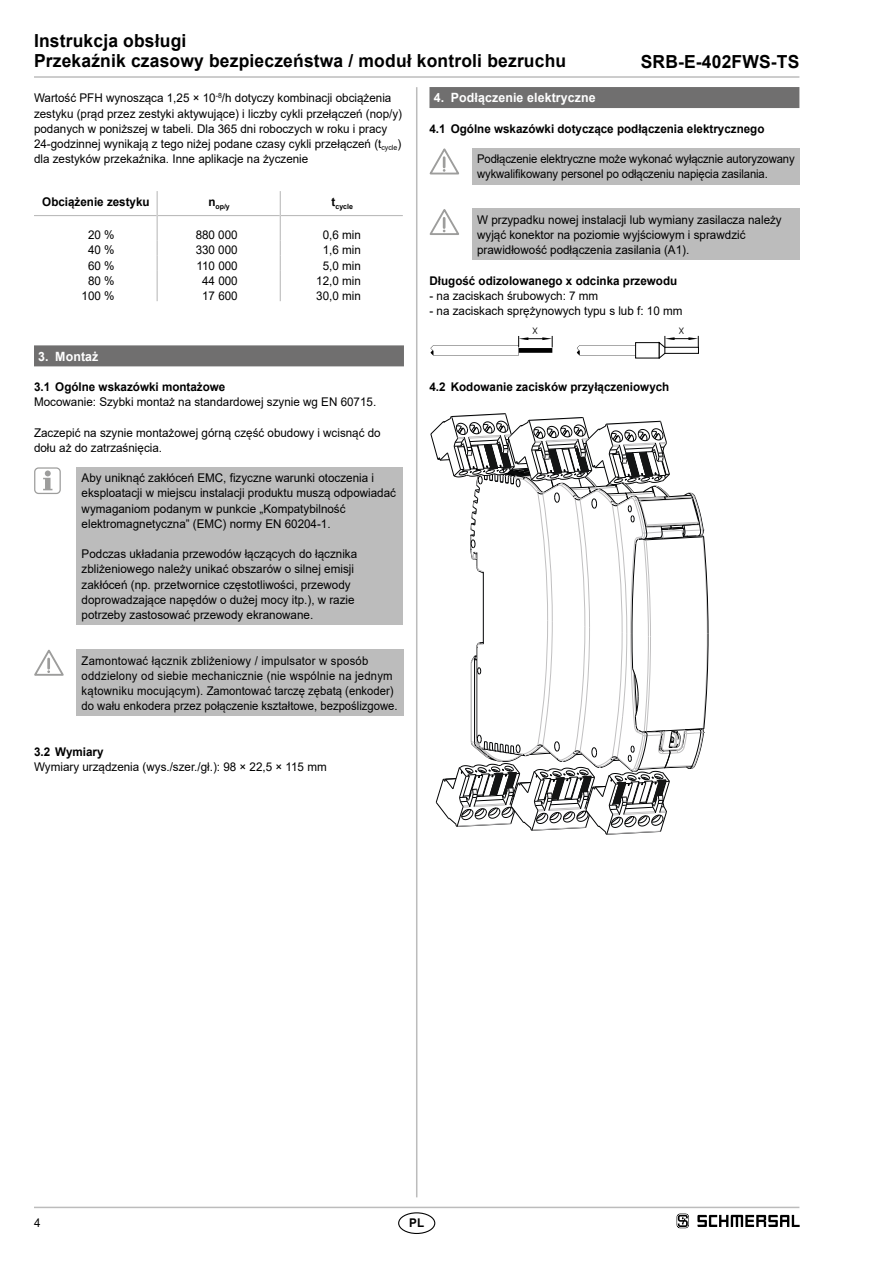
<style>
.page{position:relative;width:893px;height:1263px;background:#fff}
.page>*{position:absolute;margin:0;border:0;box-sizing:border-box;transform-origin:0 0}
.t1{font:700 18px/20.2px "Arial";letter-spacing:.01em;color:#000}
.t2{font:14.85px "Isonorm 3098";color:#000}
.t3{font:700 12.75px "Arial";letter-spacing:.01em;color:#fff}
.t4{font:12px/15.1px "Arial";color:#000}
.t5{font:12px/15.1px "Arial";letter-spacing:.02em;color:#000;scale:.94 1}
.t6{font:700 12px "Arial";color:#000}
.t7{font:12px/15.1px "Arial";color:#000;scale:.94 1}
.t8{font:700 7.2px "Arial";color:#000}
</style>
<div class="page">
<hr style="left:34px;top:1207px;width:765px;height:1px;background:#bcbcbc">
<hr style="left:34px;top:76px;width:765px;height:2px;background:#bcbcbc">
<hr style="left:416px;top:87px;width:1px;height:1110px;background:#bcbcbc">
<div style="left:398px;top:1212px;width:37px;height:22px;border:1px solid #000;border-radius:50%"></div>
<div style="left:34px;top:345px;width:370px;height:21px;background:#706f6f"></div>
<svg style="left:156px;top:191px;width:125px;height:110px"></svg>
<hr style="left:34px;top:215px;width:123px;height:1px;background:#bcbcbc">
<hr style="left:158px;top:215px;width:122px;height:1px;background:#bcbcbc">
<hr style="left:281px;top:215px;width:122px;height:1px;background:#bcbcbc">
<div style="left:77px;top:467px;width:326px;height:158px;background:#bcbcbc"></div>
<svg style="left:43px;top:470px;width:9px;height:20px"></svg>
<div style="left:34px;top:467px;width:27px;height:27px;border:1px solid #9d9d9c;border-radius:4px"></div>
<div style="left:77px;top:649px;width:327px;height:67px;background:#bcbcbc"></div>
<svg style="left:34px;top:649px;width:30px;height:27px"></svg>
<div style="left:429px;top:87px;width:370px;height:21px;background:#706f6f"></div>
<div style="left:472px;top:148px;width:327px;height:36px;background:#bcbcbc"></div>
<svg style="left:429px;top:148px;width:30px;height:27px"></svg>
<div style="left:472px;top:209px;width:327px;height:51px;background:#bcbcbc"></div>
<svg style="left:429px;top:209px;width:30px;height:26px"></svg>
<svg style="left:431px;top:336px;width:122px;height:19px"></svg>
<svg style="left:577px;top:336px;width:122px;height:22px"></svg>
<svg style="left:430px;top:413px;width:279px;height:422px"></svg>
<svg style="left:677px;top:1213px;width:12px;height:15px"></svg>
<svg style="left:697px;top:1215px;width:102px;height:12px"></svg>
<h1 class="t1" style="left:34px;top:31px;width:534px">Instrukcja obsługi<br>Przekaźnik czasowy bezpieczeństwa / moduł kontroli bezruchu</h1>
<h1 class="t1" style="left:641px;top:52px;width:160px">SRB-E-402FWS-TS</h1>
<p class="t4" style="left:34px;top:90px;width:370px">Wartość PFH wynosząca 1,25 × 10<sup>-8</sup>/h dotyczy kombinacji obciążenia zestyku (prąd przez zestyki aktywujące) i liczby cykli przełączeń (nop/y) podanych w poniższej w tabeli. Dla 365 dni roboczych w roku i pracy 24-godzinnej wynikają z tego niżej podane czasy cykli przełączeń (t<sub>cycle</sub>) dla zestyków przekaźnika. Inne aplikacje na życzenie</p>
<p class="t6" style="left:42px;top:194px;width:109px">Obciążenie zestyku</p>
<p class="t8" style="left:208px;top:201px;width:23px"><sup>n</sup>op/y</p>
<p class="t8" style="left:332px;top:201px;width:23px"><sup>t</sup>cycle</p>
<p class="t4" style="left:88px;top:227px;width:28px">20 %</p>
<p class="t4" style="left:196px;top:227px;width:44px">880 000</p>
<p class="t4" style="left:323px;top:227px;width:40px">0,6 min</p>
<p class="t4" style="left:88px;top:242px;width:28px">40 %</p>
<p class="t4" style="left:196px;top:242px;width:44px">330 000</p>
<p class="t4" style="left:323px;top:242px;width:40px">1,6 min</p>
<p class="t4" style="left:88px;top:258px;width:28px">60 %</p>
<p class="t4" style="left:197px;top:258px;width:43px">110 000</p>
<p class="t4" style="left:323px;top:258px;width:40px">5,0 min</p>
<p class="t4" style="left:88px;top:273px;width:28px">80 %</p>
<p class="t4" style="left:202px;top:273px;width:37px">44 000</p>
<p class="t4" style="left:316px;top:273px;width:46px">12,0 min</p>
<p class="t4" style="left:82px;top:288px;width:34px">100 %</p>
<p class="t4" style="left:202px;top:288px;width:37px">17 600</p>
<p class="t4" style="left:316px;top:288px;width:46px">30,0 min</p>
<p class="t3" style="left:38px;top:347px;width:62px">3. Montaż</p>
<p class="t6" style="left:34px;top:378px;width:193px">3.1 Ogólne wskazówki montażowe</p>
<p class="t4" style="left:34px;top:394px;width:344px">Mocowanie: Szybki montaż na standardowej szynie wg EN 60715.</p>
<p class="t4" style="left:34px;top:425px;width:348px">Zaczepić na szynie montażowej górną część obudowy i wcisnąć do dołu aż do zatrzaśnięcia.</p>
<p class="t4" style="left:82px;top:470px;width:316px">Aby uniknąć zakłóceń EMC, fizyczne warunki otoczenia i eksploatacji w miejscu instalacji produktu muszą odpowiadać wymaganiom podanym w punkcie „Kompatybilność elektromagnetyczna” (EMC) normy EN 60204-1.</p>
<p class="t4" style="left:82px;top:546px;width:277px">Podczas układania przewodów łączących do łącznika zbliżeniowego należy unikać obszarów o silnej emisji zakłóceń (np. przetwornice częstotliwości, przewody doprowadzające napędów o dużej mocy itp.), w razie potrzeby zastosować przewody ekranowane.</p>
<p class="t5" style="left:82px;top:653px;width:338px">Zamontować łącznik zbliżeniowy / impulsator w sposób oddzielony od siebie mechanicznie (nie wspólnie na jednym kątowniku mocującym). Zamontować tarczę zębatą (enkoder) do wału enkodera przez połączenie kształtowe, bezpoślizgowe.</p>
<p class="t6" style="left:34px;top:743px;width:71px">3.2 Wymiary</p>
<p class="t4" style="left:34px;top:759px;width:294px">Wymiary urządzenia (wys./szer./gł.): 98 × 22,5 × 115 mm</p>
<p class="t3" style="left:434px;top:89px;width:164px">4. Podłączenie elektryczne</p>
<p class="t6" style="left:429px;top:120px;width:337px">4.1 Ogólne wskazówki dotyczące podłączenia elektrycznego</p>
<p class="t7" style="left:477px;top:151px;width:339px">Podłączenie elektryczne może wykonać wyłącznie autoryzowany wykwalifikowany personel po odłączeniu napięcia zasilania.</p>
<p class="t4" style="left:477px;top:212px;width:306px">W przypadku nowej instalacji lub wymiany zasilacza należy wyjąć konektor na poziomie wyjściowym i sprawdzić prawidłowość podłączenia zasilania (A1).</p>
<p class="t6" style="left:429px;top:272px;width:249px">Długość odizolowanego x odcinka przewodu</p>
<p class="t4" style="left:429px;top:288px;width:170px">- na zaciskach śrubowych: 7 mm</p>
<p class="t4" style="left:429px;top:303px;width:254px">- na zaciskach sprężynowych typu s lub f: 10 mm</p>
<p class="t2" style="left:533px;top:320px;width:7px">X</p>
<p class="t2" style="left:679px;top:320px;width:7px">X</p>
<p class="t6" style="left:429px;top:378px;width:241px">4.2 Kodowanie zacisków przyłączeniowych</p>
<p class="t4" style="left:34px;top:1215px;width:8px">4</p>
<p class="t6" style="left:409px;top:1214px;width:16px">PL</p>
</div>
